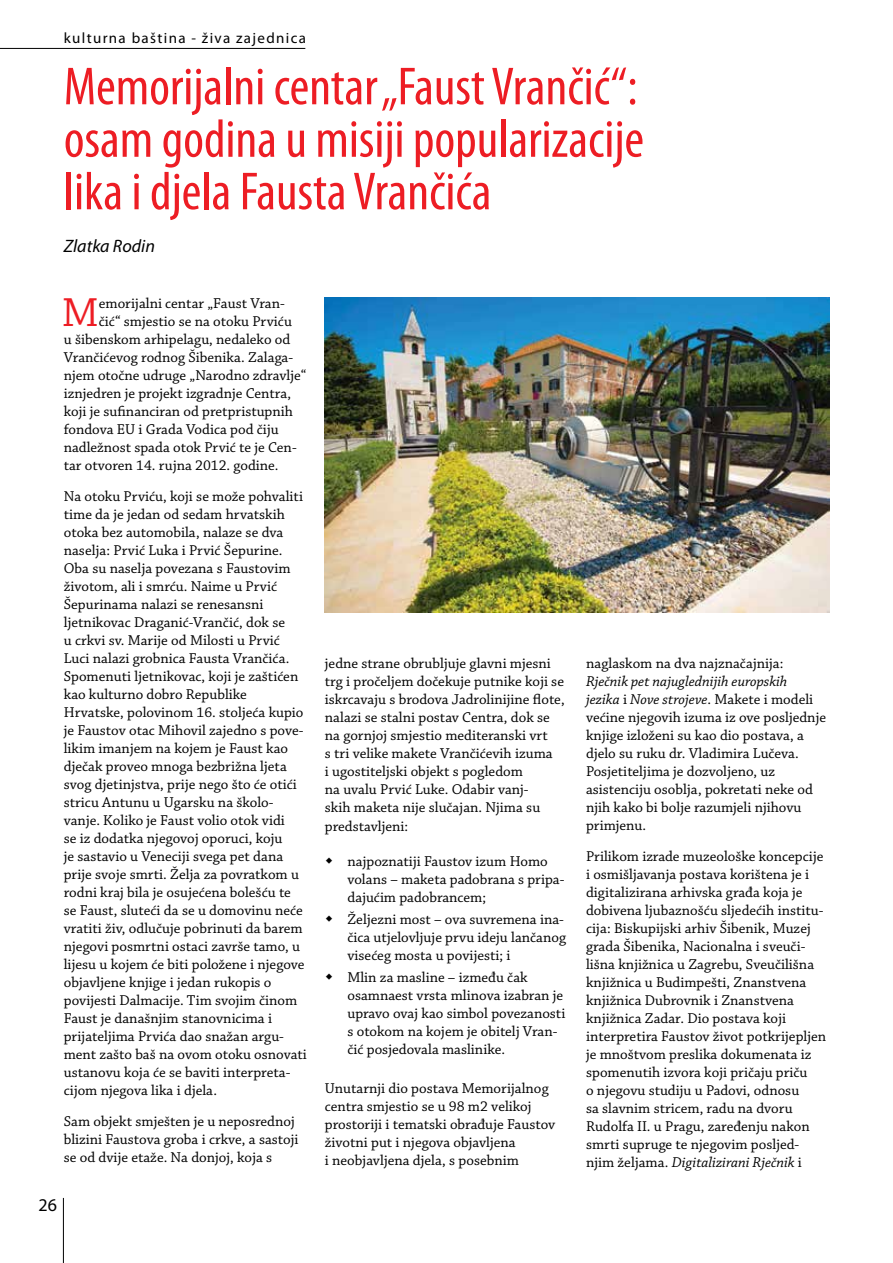
<style>
.page{position:relative;width:893px;height:1263px;background:#fff}
.page>*{position:absolute;margin:0;border:0;box-sizing:border-box;transform-origin:0 0}
.t1{font:condensed 54px/52.5px "Myriad Pro";color:#ed1d24;text-align:justify}
.t2{font:42.75px "Chaparral Pro";color:#ed1d24}
.t3{font:italic 18px "Myriad Pro";color:#000}
.t4{font:18px "Myriad Pro";color:#000}
.t5{font:15px/18px "Chaparral Pro";color:#000}
.t6{font:15px "Myriad Pro";letter-spacing:.09em;color:#000}
.s1{font-style:italic}
</style>
<div class="page">
<hr style="left:0;top:48px;width:305px;height:1px;background:#000">
<img style="left:325px;top:298px;width:504px;height:315px">
<hr style="left:63px;top:1198px;width:1px;height:65px;background:#000">
<p class="t6" style="left:64px;top:29px;width:244px">kulturna baština - živa zajednica</p>
<h1 class="t1" style="left:64px;top:60px;width:582px">Memorijalni centar „Faust Vrančić“: osam godina u misiji popularizacije lika i djela Fausta Vrančića</h1>
<p class="t3" style="left:64px;top:235px;width:93px">Zlatka Rodin</p>
<h2 class="t2" style="left:62px;top:289px;width:39px">M</h2>
<p class="t5" style="left:99px;top:295px;width:187px">emorijalni centar „Faust Vran-</p>
<p class="t5" style="left:99px;top:313px;width:195px">čić“ smjestio se na otoku Prviću</p>
<p class="t5" style="left:64px;top:331px;width:228px">u šibenskom arhipelagu, nedaleko od</p>
<p class="t5" style="left:64px;top:349px;width:231px">Vrančićevog rodnog Šibenika. Zalaga-</p>
<p class="t5" style="left:64px;top:367px;width:244px">njem otočne udruge „Narodno zdravlje“</p>
<p class="t5" style="left:64px;top:385px;width:229px">iznjedren je projekt izgradnje Centra,</p>
<p class="t5" style="left:64px;top:403px;width:231px">koji je sufinanciran od pretpristupnih</p>
<p class="t5" style="left:64px;top:421px;width:216px">fondova EU i Grada Vodica pod čiju</p>
<p class="t5" style="left:64px;top:439px;width:234px">nadležnost spada otok Prvić te je Cen-</p>
<p class="t5" style="left:64px;top:457px;width:216px">tar otvoren 14. rujna 2012. godine.</p>
<p class="t5" style="left:64px;top:488px;width:245px">Na otoku Prviću, koji se može pohvaliti time da je jedan od sedam hrvatskih otoka bez automobila, nalaze se dva naselja: Prvić Luka i Prvić Šepurine.<br>Oba su naselja povezana s Faustovim životom, ali i smrću. Naime u Prvić Šepurinama nalazi se renesansni ljetnikovac Draganić-Vrančić, dok se<br>u crkvi sv. Marije od Milosti u Prvić Luci nalazi grobnica Fausta Vrančića.<br>Spomenuti ljetnikovac, koji je zaštićen kao kulturno dobro Republike Hrvatske, polovinom 16. stoljeća kupio je Faustov otac Mihovil zajedno s pove&shy;likim imanjem na kojem je Faust kao dječak proveo mnoga bezbrižna ljeta svog djetinjstva, prije nego što će otići stricu Antunu u Ugarsku na školo&shy;vanje. Koliko je Faust volio otok vidi<br>se iz dodatka njegovoj oporuci, koju<br>je sastavio u Veneciji svega pet dana prije svoje smrti. Želja za povratkom u rodni kraj bila je osujećena bolešću te se Faust, sluteći da se u domovinu neće vratiti živ, odlučuje pobrinuti da barem njegovi posmrtni ostaci završe tamo, u lijesu u kojem će biti položene i njegove objavljene knjige i jedan rukopis o povijesti Dalmacije. Tim svojim činom Faust je današnjim stanovnicima i prijateljima Prvića dao snažan argu&shy;ment zašto baš na ovom otoku osnovati ustanovu koja će se baviti interpreta&shy;cijom njegova lika i djela.</p>
<p class="t5" style="left:64px;top:1113px;width:236px">Sam objekt smješten je u neposrednoj blizini Faustova groba i crkve, a sastoji se od dvije etaže. Na donjoj, koja s</p>
<p class="t4" style="left:39px;top:1194px;width:20px">26</p>
<p class="t5" style="left:325px;top:655px;width:241px">jedne strane obrubljuje glavni mjesni trg i pročeljem dočekuje putnike koji se iskrcavaju s brodova Jadrolinijine flote, nalazi se stalni postav Centra, dok se na gornjoj smjestio mediteranski vrt<br>s tri velike makete Vrančićevih izuma<br>i ugostiteljski objekt s pogledom<br>na uvalu Prvić Luke. Odabir vanj-<br>skih maketa nije slučajan. Njima su predstavljeni:</p>
<p class="t5" style="left:347px;top:852px;width:219px">najpoznatiji Faustov izum Homo volans – maketa padobrana s pripa&shy;dajućim padobrancem;</p>
<p class="t5" style="left:347px;top:911px;width:220px">Željezni most – ova suvremena ina&shy;čica utjelovljuje prvu ideju lančanog visećeg mosta u povijesti; i</p>
<p class="t5" style="left:347px;top:969px;width:219px">Mlin za masline – između čak osamnaest vrsta mlinova izabran je upravo ovaj kao simbol povezanosti s otokom na kojem je obitelj Vran&shy;čić posjedovala maslinike.</p>
<p class="t5" style="left:325px;top:1080px;width:232px">Unutarnji dio postava Memorijalnog centra smjestio se u 98 m2 velikoj prostoriji i tematski obrađuje Faustov životni put i njegova objavljena<br>i neobjavljena djela, s posebnim</p>
<p class="t5" style="left:586px;top:655px;width:199px">naglaskom na dva najznačajnija:</p>
<p class="t5" style="left:586px;top:673px;width:241px"><span class="s1">Rječnik pet najuglednijih europskih<br>jezika</span> i <span class="s1">Nove strojeve</span>. Makete i modeli većine njegovih izuma iz ove posljednje knjige izloženi su kao dio postava, a djelo su ruku dr. Vladimira Lučeva.<br>Posjetiteljima je dozvoljeno, uz asistenciju osoblja, pokretati neke od njih kako bi bolje razumjeli njihovu primjenu.</p>
<p class="t5" style="left:586px;top:848px;width:242px">Prilikom izrade muzeološke koncepcije i osmišljavanja postava korištena je i digitalizirana arhivska građa koja je dobivena ljubaznošću sljedećih institu&shy;cija: Biskupijski arhiv Šibenik, Muzej grada Šibenika, Nacionalna i sveuči&shy;lišna knjižnica u Zagrebu, Sveučilišna knjižnica u Budimpešti, Znanstvena knjižnica Dubrovnik i Znanstvena knjižnica Zadar. Dio postava koji interpretira Faustov život potkrijepljen je mnoštvom preslika dokumenata iz spomenutih izvora koji pričaju priču<br>o njegovu studiju u Padovi, odnosu<br>sa slavnim stricem, radu na dvoru Rudolfa II. u Pragu, zaređenju nakon smrti supruge te njegovim posljed&shy;njim željama. <span class="s1">Digitalizirani Rječnik</span> i</p>
</div>
